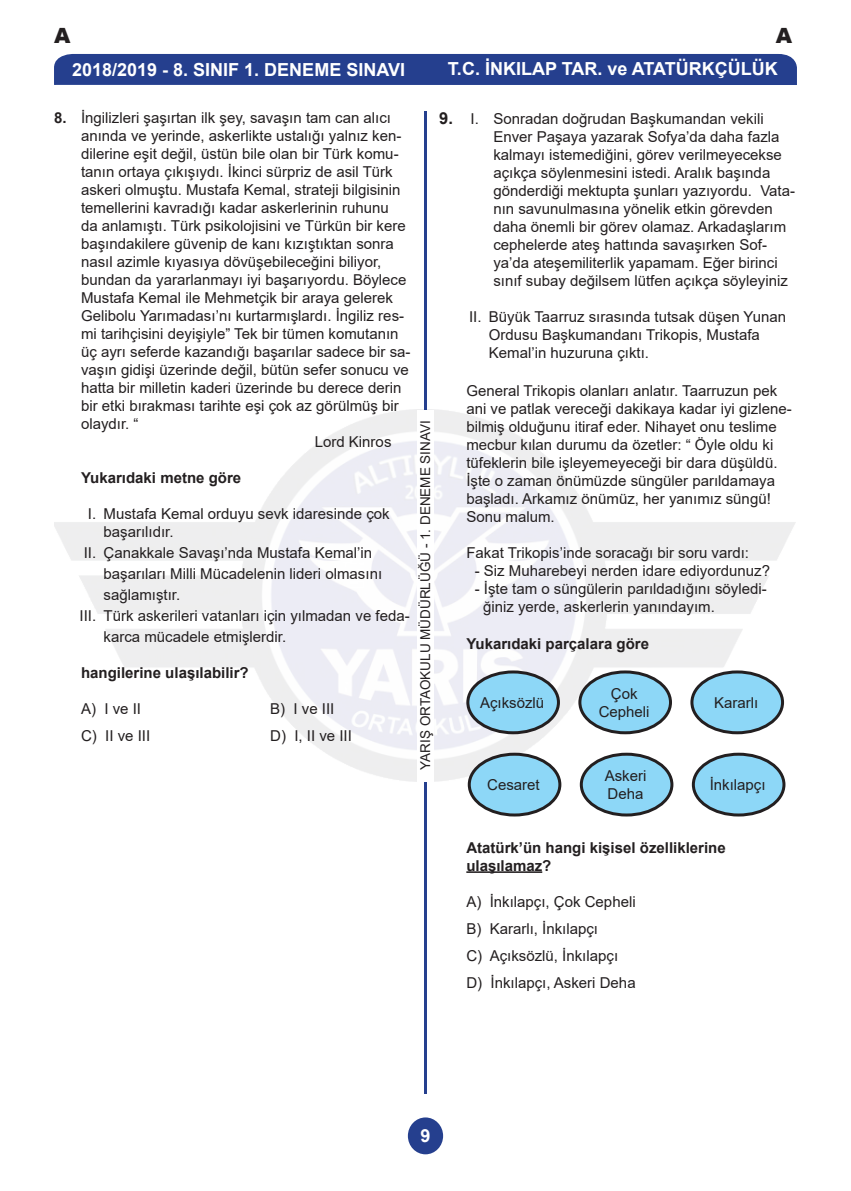
<style>
.page{position:relative;width:851px;height:1191px;background:#fff}
.page>*{position:absolute;margin:0;border:0;box-sizing:border-box;transform-origin:0 0}
.t1{font:900 21px "Arial";color:#231f20}
.t2{font:700 18px "Arial";color:#fff}
.t3{font:15px/18px "Arial";color:#231f20}
.t4{font:700 15px/18px "Arial";color:#231f20}
.t5{font:13.5px "Arial";color:#231f20}
.s1{font-weight:700}
.s2{font-weight:700;font-size:16.5px}
</style>
<div class="page">
<img style="left:54px;top:410px;width:741px;height:371px">
<div style="left:408px;top:1117px;width:35px;height:37px;background:#253f8e;border-radius:50%"></div>
<hr style="left:424px;top:112px;width:3px;height:982px;background:#253f8e">
<div style="left:417px;top:410px;width:16px;height:371px;background:#fff"></div>
<div style="left:54px;top:54px;width:743px;height:31px;background:#253f8e"></div>
<hr style="left:466px;top:871px;width:76px;height:2px;background:#231f20">
<div style="left:468px;top:672px;width:90px;height:61px;background:#8dd7f7;border-radius:50%"></div>
<div style="left:466px;top:670px;width:94px;height:64px;border:3px solid #231f20;border-radius:50%"></div>
<div style="left:579px;top:672px;width:91px;height:61px;background:#8dd7f7;border-radius:50%"></div>
<div style="left:578px;top:670px;width:94px;height:64px;border:3px solid #231f20;border-radius:50%"></div>
<div style="left:691px;top:672px;width:91px;height:61px;background:#8dd7f7;border-radius:50%"></div>
<div style="left:690px;top:670px;width:93px;height:64px;border:3px solid #231f20;border-radius:50%"></div>
<div style="left:469px;top:754px;width:90px;height:61px;background:#8dd7f7;border-radius:50%"></div>
<div style="left:467px;top:752px;width:94px;height:64px;border:3px solid #231f20;border-radius:50%"></div>
<div style="left:581px;top:754px;width:90px;height:61px;background:#8dd7f7;border-radius:50%"></div>
<div style="left:579px;top:752px;width:94px;height:64px;border:3px solid #231f20;border-radius:50%"></div>
<div style="left:693px;top:754px;width:90px;height:61px;background:#8dd7f7;border-radius:50%"></div>
<div style="left:691px;top:752px;width:94px;height:64px;border:3px solid #231f20;border-radius:50%"></div>
<h1 class="t1" style="left:54px;top:21px;width:18px">A</h1>
<h1 class="t1" style="left:775px;top:21px;width:18px">A</h1>
<p class="t2" style="left:72px;top:57px;width:334px">2018/2019 - 8. SINIF 1. DENEME SINAVI</p>
<p class="t2" style="left:448px;top:56px;width:331px">T.C. İNKILAP TAR. ve ATATÜRKÇÜLÜK</p>
<p class="t3" style="left:54px;top:108px;width:338px"><span class="s1">8.</span> İngilizleri şaşırtan ilk şey, savaşın tam can alıcı</p>
<p class="t3" style="left:81px;top:126px;width:322px">anında ve yerinde, askerlikte ustalığı yalnız ken-</p>
<p class="t3" style="left:81px;top:144px;width:319px">dilerine eşit değil, üstün bile olan bir Türk komu-</p>
<p class="t3" style="left:81px;top:162px;width:313px">tanın ortaya çıkışıydı. İkinci sürpriz de asil Türk</p>
<p class="t3" style="left:81px;top:180px;width:321px">askeri olmuştu. Mustafa Kemal, strateji bilgisinin</p>
<p class="t3" style="left:81px;top:198px;width:309px">temellerini kavradığı kadar askerlerinin ruhunu</p>
<p class="t3" style="left:81px;top:216px;width:326px">da anlamıştı. Türk psikolojisini ve Türkün bir kere</p>
<p class="t3" style="left:81px;top:234px;width:314px">başındakilere güvenip de kanı kızıştıktan sonra</p>
<p class="t3" style="left:81px;top:252px;width:302px">nasıl azimle kıyasıya dövüşebileceğini biliyor,</p>
<p class="t3" style="left:81px;top:270px;width:327px">bundan da yararlanmayı iyi başarıyordu. Böylece</p>
<p class="t3" style="left:81px;top:288px;width:313px">Mustafa Kemal ile Mehmetçik bir araya gelerek</p>
<p class="t3" style="left:81px;top:306px;width:324px">Gelibolu Yarımadası’nı kurtarmışlardı. İngiliz res-</p>
<p class="t3" style="left:81px;top:324px;width:319px">mi tarihçisini deyişiyle” Tek bir tümen komutanın</p>
<p class="t3" style="left:81px;top:342px;width:331px">üç ayrı seferde kazandığı başarılar sadece bir sa-</p>
<p class="t3" style="left:81px;top:360px;width:329px">vaşın gidişi üzerinde değil, bütün sefer sonucu ve</p>
<p class="t3" style="left:81px;top:378px;width:322px">hatta bir milletin kaderi üzerinde bu derece derin</p>
<p class="t3" style="left:81px;top:396px;width:319px">bir etki bırakması tarihte eşi çok az görülmüş bir</p>
<p class="t3" style="left:81px;top:414px;width:59px">olaydır. “</p>
<p class="t3" style="left:315px;top:432px;width:78px">Lord Kinros</p>
<p class="t4" style="left:81px;top:468px;width:162px">Yukarıdaki metne göre</p>
<p class="t3" style="left:104px;top:504px;width:287px;text-indent:-16px">I. Mustafa Kemal orduyu sevk idaresinde çok başarılıdır.</p>
<p class="t3" style="left:84px;top:543px;width:290px">II. Çanakkale Savaşı’nda Mustafa Kemal’in</p>
<p class="t3" style="left:104px;top:564px;width:280px">başarıları Milli Mücadelenin lideri olmasını</p>
<p class="t3" style="left:104px;top:585px;width:78px">sağlamıştır.</p>
<p class="t3" style="left:80px;top:606px;width:331px">III. Türk askerileri vatanları için yılmadan ve feda-</p>
<p class="t3" style="left:104px;top:627px;width:184px">karca mücadele etmişlerdir.</p>
<p class="t4" style="left:81px;top:663px;width:169px">hangilerine ulaşılabilir?</p>
<p class="t3" style="left:81px;top:699px;width:62px">A) I ve II</p>
<p class="t3" style="left:270px;top:699px;width:66px">B) I ve III</p>
<p class="t3" style="left:81px;top:726px;width:71px">C) II ve III</p>
<p class="t3" style="left:270px;top:726px;width:83px">D) I, II ve III</p>
<p class="t3" style="left:493px;top:109px;width:303px;text-indent:-54px"><span class="s2">9.</span> I. Sonradan doğrudan Başkumandan vekili Enver Paşaya yazarak Sofya’da daha fazla kalmayı istemediğini, görev verilmeyecekse açıkça söylenmesini istedi. Aralık başında gönderdiği mektupta şunları yazıyordu. Vata&shy;nın savunulmasına yönelik etkin görevden daha önemli bir görev olamaz. Arkadaşlarım cephelerde ateş hattında savaşırken Sof&shy;ya’da ateşemiliterlik yapamam. Eğer birinci sınıf subay değilsem lütfen açıkça söyleyiniz</p>
<p class="t3" style="left:489px;top:307px;width:299px;text-indent:-20px">II. Büyük Taarruz sırasında tutsak düşen Yunan<br>Ordusu Başkumandanı Trikopis, Mustafa<br>Kemal’in huzuruna çıktı.</p>
<p class="t3" style="left:466px;top:381px;width:327px">General Trikopis olanları anlatır. Taarruzun pek ani ve patlak vereceği dakikaya kadar iyi gizlene&shy;bilmiş olduğunu itiraf eder. Nihayet onu teslime mecbur kılan durumu da özetler: “ Öyle oldu ki tüfeklerin bile işleyemeyeceği bir dara düşüldü.<br>İşte o zaman önümüzde süngüler parıldamaya başladı. Arkamız önümüz, her yanımız süngü!<br>Sonu malum.</p>
<p class="t3" style="left:466px;top:543px;width:284px">Fakat Trikopis’inde soracağı bir soru vardı:</p>
<p class="t3" style="left:474px;top:561px;width:297px">- Siz Muharebeyi nerden idare ediyordunuz?</p>
<p class="t3" style="left:483px;top:579px;width:285px;text-indent:-8px">- İşte tam o süngülerin parıldadığını söyledi&shy;ğiniz yerde, askerlerin yanındayım.</p>
<p class="t4" style="left:466px;top:635px;width:184px">Yukarıdaki parçalara göre</p>
<p class="t5" style="left:416px;top:769px;width:351px;rotate:-90deg">YARIŞ ORTAOKULU MÜDÜRLÜĞÜ - 1. DENEME SINAVI</p>
<p class="t3" style="left:480px;top:693px;width:66px">Açıksözlü</p>
<p class="t3" style="left:598px;top:684px;width:52px;text-align:center">Çok<br>Cepheli</p>
<p class="t3" style="left:714px;top:693px;width:46px">Kararlı</p>
<p class="t3" style="left:487px;top:775px;width:54px">Cesaret</p>
<p class="t3" style="left:604px;top:766px;width:43px">Askeri<br>Deha</p>
<p class="t3" style="left:709px;top:775px;width:57px">İnkılapçı</p>
<p class="t4" style="left:466px;top:838px;width:261px">Atatürk’ün hangi kişisel özelliklerine ulaşılamaz?</p>
<p class="t3" style="left:466px;top:887px;width:171px;line-height:27px">A) İnkılapçı, Çok Cepheli<br>B) Kararlı, İnkılapçı<br>C) Açıksözlü, İnkılapçı<br>D) İnkılapçı, Askeri Deha</p>
<p class="t2" style="left:420px;top:1122px;width:12px">9</p>
</div>
